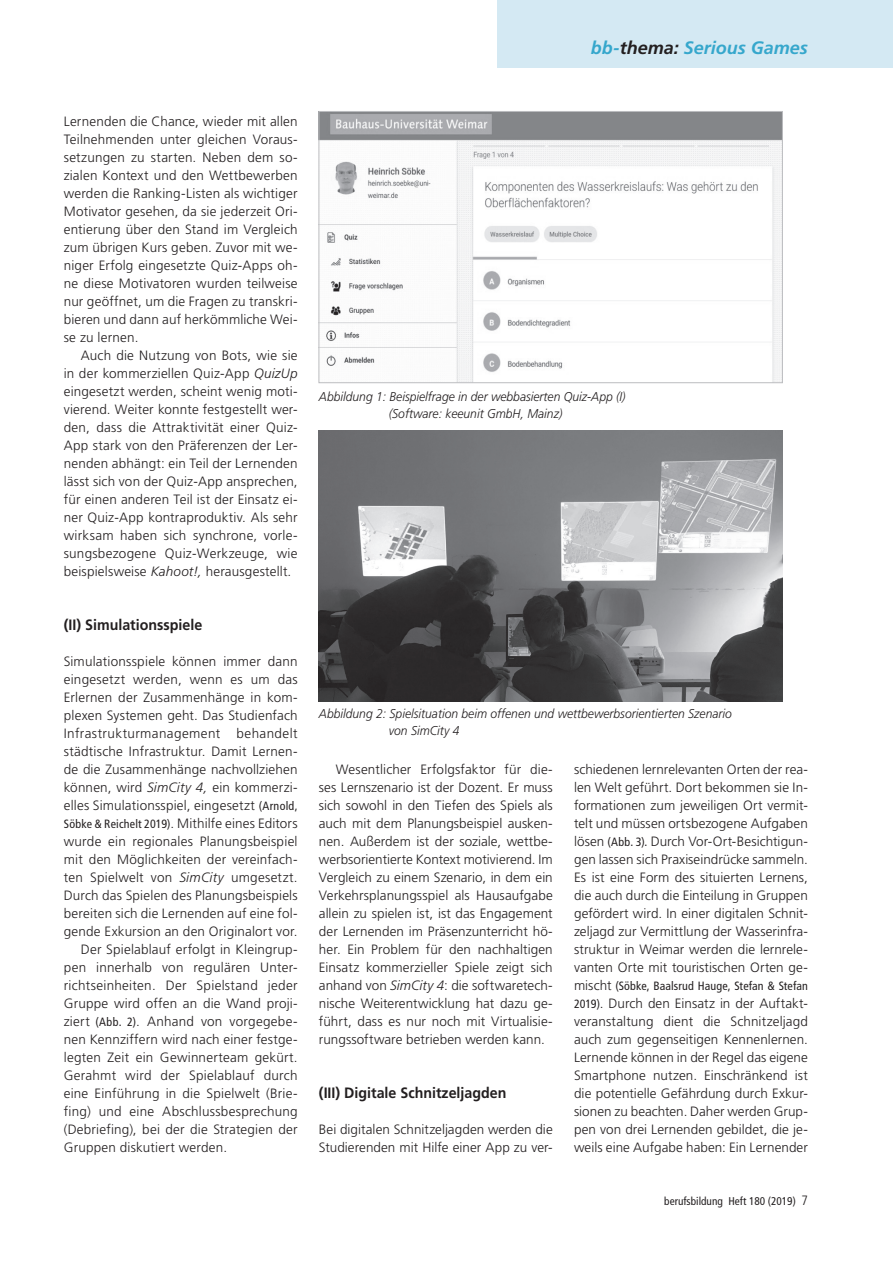
<style>
.page{position:relative;width:893px;height:1263px;background:#fff}
.page>*{position:absolute;margin:0;border:0;box-sizing:border-box;transform-origin:0 0}
.t1{font:italic 700 18px "Frutiger LT";color:#36a7cc}
.t2{font:700 15px "Frutiger LT";color:#231f20;scale:.95 1}
.t3{font:300 13.5px/18px "Frutiger LT";letter-spacing:.015em;color:#231f20;text-align:justify}
.t4{font:italic 300 12.75px/16.5px "Frutiger LT";color:#231f20;text-align:center;scale:.95 1}
.t5{font:condensed 12px "Frutiger LT";letter-spacing:.01em;color:#231f20}
.t6{font:condensed 11.25px "Frutiger LT";color:#231f20}
.s1{color:#231f20}
.s2{font-style:italic}
.s3{font-weight:400;font-stretch:condensed;font-size:12px}
.s4{font-weight:300;font-stretch:normal;font-size:13.5px}
.s5{font-weight:300;font-size:13.5px}
</style>
<div class="page">
<div style="left:498px;top:0;width:395px;height:68px;background:#d4e9f3"></div>
<img style="left:321px;top:113px;width:460px;height:268px">
<div style="left:319px;top:111px;width:464px;height:272px;border:1px solid #bcbdc0"></div>
<img style="left:319px;top:430px;width:463px;height:272px">
<h1 class="t1" style="left:591px;top:37px;width:219px">bb-<span class="s1">thema:</span> Serious Games</h1>
<p class="t3" style="left:64px;top:113px;width:235px">Lernenden die Chance, wieder mit allen Teilnehmenden unter gleichen Voraus&shy;setzungen zu starten. Neben dem so&shy;zialen Kontext und den Wettbewerben werden die Ranking-Listen als wichtiger Motivator gesehen, da sie jederzeit Ori&shy;entierung über den Stand im Vergleich zum übrigen Kurs geben. Zuvor mit we&shy;niger Erfolg eingesetzte Quiz-Apps oh&shy;ne diese Motivatoren wurden teilweise nur geöffnet, um die Fragen zu transkri&shy;bieren und dann auf herkömmliche Wei&shy;se zu lernen.</p>
<p class="t3" style="left:64px;top:346px;width:235px;text-indent:17px">Auch die Nutzung von Bots, wie sie in der kommerziellen Quiz-App <span class="s2">QuizUp </span>eingesetzt werden, scheint wenig moti&shy;vierend. Weiter konnte festgestellt wer&shy;den, dass die Attraktivität einer Quiz-App stark von den Präferenzen der Ler&shy;nenden abhängt: ein Teil der Lernenden lässt sich von der Quiz-App ansprechen, für einen anderen Teil ist der Einsatz ei&shy;ner Quiz-App kontraproduktiv. Als sehr wirksam haben sich synchrone, vorle&shy;sungsbezogene Quiz-Werkzeuge, wie beispielsweise <span class="s2">Kahoot!,</span> herausgestellt.</p>
<p class="t2" style="left:64px;top:616px;width:147px">(II) Simulationsspiele</p>
<p class="t3" style="left:64px;top:653px;width:235px">Simulationsspiele können immer dann</p>
<p class="t3" style="left:64px;top:671px;width:235px">eingesetzt werden, wenn es um das</p>
<p class="t3" style="left:64px;top:689px;width:235px">Erlernen der Zusammenhänge in kom-</p>
<p class="t3" style="left:64px;top:707px;width:235px">plexen Systemen geht. Das Studienfach</p>
<p class="t3" style="left:64px;top:725px;width:235px">Infrastrukturmanagement behandelt</p>
<p class="t3" style="left:64px;top:743px;width:235px">städtische Infrastruktur. Damit Lernen-</p>
<p class="t3" style="left:64px;top:761px;width:235px">de die Zusammenhänge nachvollziehen</p>
<p class="t3" style="left:64px;top:779px;width:235px">können, wird <span class="s2">SimCity 4,</span> ein kommerzi-</p>
<p class="t3" style="left:64px;top:797px;width:235px">elles Simulationsspiel, eingesetzt <span class="s3">(Arnold,</span></p>
<p class="t3" style="left:64px;top:815px;width:235px"><span class="s3">Söbke &amp; Reichelt 2019)</span>. Mithilfe eines Editors</p>
<p class="t3" style="left:64px;top:833px;width:235px">wurde ein regionales Planungsbeispiel</p>
<p class="t3" style="left:64px;top:851px;width:235px">mit den Möglichkeiten der vereinfach-</p>
<p class="t3" style="left:64px;top:869px;width:235px">ten Spielwelt von <span class="s2">SimCity</span> umgesetzt.</p>
<p class="t3" style="left:64px;top:887px;width:235px">Durch das Spielen des Planungsbeispiels</p>
<p class="t3" style="left:64px;top:905px;width:235px">bereiten sich die Lernenden auf eine fol-</p>
<p class="t3" style="left:64px;top:923px;width:235px">gende Exkursion an den Originalort vor.</p>
<p class="t3" style="left:81px;top:941px;width:218px">Der Spielablauf erfolgt in Kleingrup-</p>
<p class="t3" style="left:64px;top:959px;width:235px">pen innerhalb von regulären Unter-</p>
<p class="t3" style="left:64px;top:976px;width:235px">richtseinheiten. Der Spielstand jeder</p>
<p class="t3" style="left:64px;top:994px;width:235px">Gruppe wird offen an die Wand proji-</p>
<p class="t3" style="left:64px;top:1013px;width:235px">ziert <span class="s3">(Abb. 2)</span>. Anhand von vorgegebe-</p>
<p class="t3" style="left:64px;top:1031px;width:235px">nen Kennziffern wird nach einer festge-</p>
<p class="t3" style="left:64px;top:1049px;width:235px">legten Zeit ein Gewinnerteam gekürt.</p>
<p class="t3" style="left:64px;top:1067px;width:235px">Gerahmt wird der Spielablauf durch</p>
<p class="t3" style="left:64px;top:1085px;width:235px">eine Einführung in die Spielwelt (Brie-</p>
<p class="t3" style="left:64px;top:1103px;width:235px">fing) und eine Abschlussbesprechung</p>
<p class="t3" style="left:64px;top:1121px;width:235px">(Debriefing), bei der die Strategien der</p>
<p class="t3" style="left:64px;top:1139px;width:165px">Gruppen diskutiert werden.</p>
<p class="t4" style="left:319px;top:389px;width:324px">Abbildung 1: Beispielfrage in der webbasierten Quiz-App (I) (Software: keeunit GmbH, Mainz)</p>
<p class="t4" style="left:389px;top:706px;width:363px;text-align:left;text-indent:-70px">Abbildung 2: Spielsituation beim offenen und wettbewerbsorientierten Szenario von SimCity 4</p>
<p class="t3" style="left:319px;top:761px;width:235px;text-indent:17px">Wesentlicher Erfolgsfaktor für die&shy;ses Lernszenario ist der Dozent. Er muss sich sowohl in den Tiefen des Spiels als auch mit dem Planungsbeispiel ausken&shy;nen. Außerdem ist der soziale, wettbe&shy;werbsorientierte Kontext motivierend. Im Vergleich zu einem Szenario, in dem ein Verkehrsplanungsspiel als Hausaufgabe allein zu spielen ist, ist das Engagement der Lernenden im Präsenzunterricht hö&shy;her. Ein Problem für den nachhaltigen Einsatz kommerzieller Spiele zeigt sich anhand von <span class="s2">SimCity 4</span>: die softwaretech&shy;nische Weiterentwicklung hat dazu ge&shy;führt, dass es nur noch mit Virtualisie&shy;rungssoftware betrieben werden kann.</p>
<p class="t2" style="left:319px;top:1084px;width:199px">(III) Digitale Schnitzeljagden</p>
<p class="t3" style="left:319px;top:1121px;width:235px">Bei digitalen Schnitzeljagden werden die<br>Studierenden mit Hilfe einer App zu ver-</p>
<p class="t3" style="left:574px;top:761px;width:235px">schiedenen lernrelevanten Orten der rea&shy;len Welt geführt. Dort bekommen sie In&shy;formationen zum jeweiligen Ort vermit&shy;telt und müssen ortsbezogene Aufgaben lösen <span class="s3">(Abb. 3).</span> Durch Vor-Ort-Besichtigun&shy;gen lassen sich Praxiseindrücke sammeln.<br>Es ist eine Form des situierten Lernens, die auch durch die Einteilung in Gruppen gefördert wird. In einer digitalen Schnit&shy;zeljagd zur Vermittlung der Wasserinfra&shy;struktur in Weimar werden die lernrele&shy;vanten Orte mit touristischen Orten ge-</p>
<p class="t5" style="left:574px;top:979px;width:235px"><span class="s4">mischt</span> (Söbke, Baalsrud Hauge, Stefan &amp; Stefan</p>
<p class="t3" style="left:574px;top:995px;width:235px"><span class="s3">2019)</span>. Durch den Einsatz in der Auftakt&shy;veranstaltung dient die Schnitzeljagd auch zum gegenseitigen Kennenlernen.<br>Lernende können in der Regel das eigene Smartphone nutzen. Einschränkend ist die potentielle Gefährdung durch Exkur&shy;sionen zu beachten. Daher werden Grup&shy;pen von drei Lernenden gebildet, die je&shy;weils eine Aufgabe haben: Ein Lernender</p>
<p class="t6" style="left:664px;top:1194px;width:145px">berufsbildung Heft 180 (2019) <span class="s5">7</span></p>
</div>
